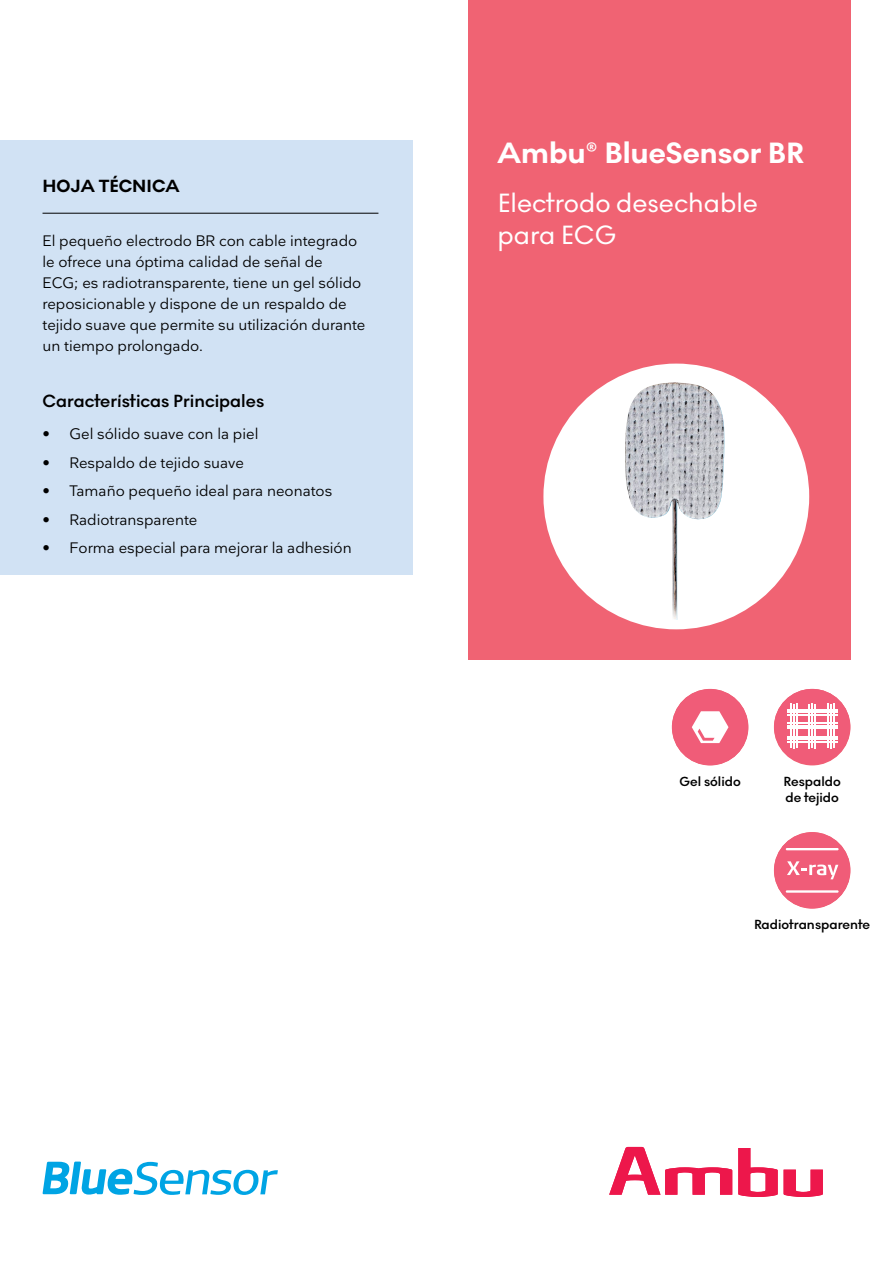
<style>
.page{position:relative;width:893px;height:1263px;background:#fff}
.page>*{position:absolute;margin:0;border:0;box-sizing:border-box;transform-origin:0 0}
.t1{font:700 30px "Noir No 1";color:#fff}
.t2{font:27px/32.4px "Noir No 1";color:#fff}
.t3{font:600 18px "Noir No 1";color:#000}
.t4{font:700 18px "Noir No 1";color:#000}
.t5{font:15px/21px "Nationale";color:#000}
.t6{font:600 13.5px/16.5px "Noir No 1";color:#000}
</style>
<div class="page">
<svg style="left:784px;top:1169px;width:39px;height:28px"></svg>
<svg style="left:738px;top:1148px;width:40px;height:49px"></svg>
<svg style="left:609px;top:1147px;width:123px;height:48px"></svg>
<svg style="left:43px;top:1161px;width:235px;height:34px"></svg>
<div style="left:468px;top:0;width:382px;height:659px;background:#f06373"></div>
<div style="left:543px;top:364px;width:266px;height:265px;background:#fff;border-radius:50%"></div>
<img style="left:623px;top:382px;width:102px;height:238px">
<div style="left:774px;top:689px;width:76px;height:76px;background:#f05c78;border-radius:50%"></div>
<svg style="left:787px;top:704px;width:50px;height:44px"></svg>
<div style="left:774px;top:832px;width:76px;height:77px;background:#f05c78;border-radius:50%"></div>
<hr style="left:786px;top:848px;width:53px;height:2px;background:#fff">
<hr style="left:786px;top:890px;width:53px;height:3px;background:#fff">
<svg style="left:787px;top:861px;width:51px;height:18px"></svg>
<div style="left:672px;top:689px;width:76px;height:76px;background:#f05c78;border-radius:50%"></div>
<svg style="left:692px;top:711px;width:36px;height:32px"></svg>
<div style="left:0;top:140px;width:412px;height:434px;background:#d1e2f4"></div>
<hr style="left:43px;top:213px;width:335px;height:1px;background:#000">
<p class="t4" style="left:43px;top:172px;width:139px">HOJA TÉCNICA</p>
<p class="t5" style="left:43px;top:230px;width:324px">El pequeño electrodo BR con cable integrado le ofrece una óptima calidad de señal de<br>ECG; es radiotransparente, tiene un gel sólido reposicionable y dispone de un respaldo de tejido suave que permite su utilización durante un tiempo prolongado.</p>
<p class="t3" style="left:43px;top:387px;width:223px">Características Principales</p>
<p class="t5" style="left:43px;top:423px;width:217px">• Gel sólido suave con la piel</p>
<p class="t5" style="left:43px;top:452px;width:203px">• Respaldo de tejido suave</p>
<p class="t5" style="left:43px;top:480px;width:291px">• Tamaño pequeño ideal para neonatos</p>
<p class="t5" style="left:43px;top:509px;width:156px">• Radiotransparente</p>
<p class="t5" style="left:43px;top:537px;width:311px">• Forma especial para mejorar la adhesión</p>
<h1 class="t1" style="left:497px;top:130px;width:308px">Ambu® BlueSensor BR</h1>
<h2 class="t2" style="left:497px;top:186px;width:262px">Electrodo desechable para ECG</h2>
<p class="t6" style="left:679px;top:773px;width:63px">Gel sólido</p>
<p class="t6" style="left:784px;top:773px;width:59px">Respaldo de tejido</p>
<p class="t6" style="left:754px;top:916px;width:118px">Radiotransparente</p>
</div>
